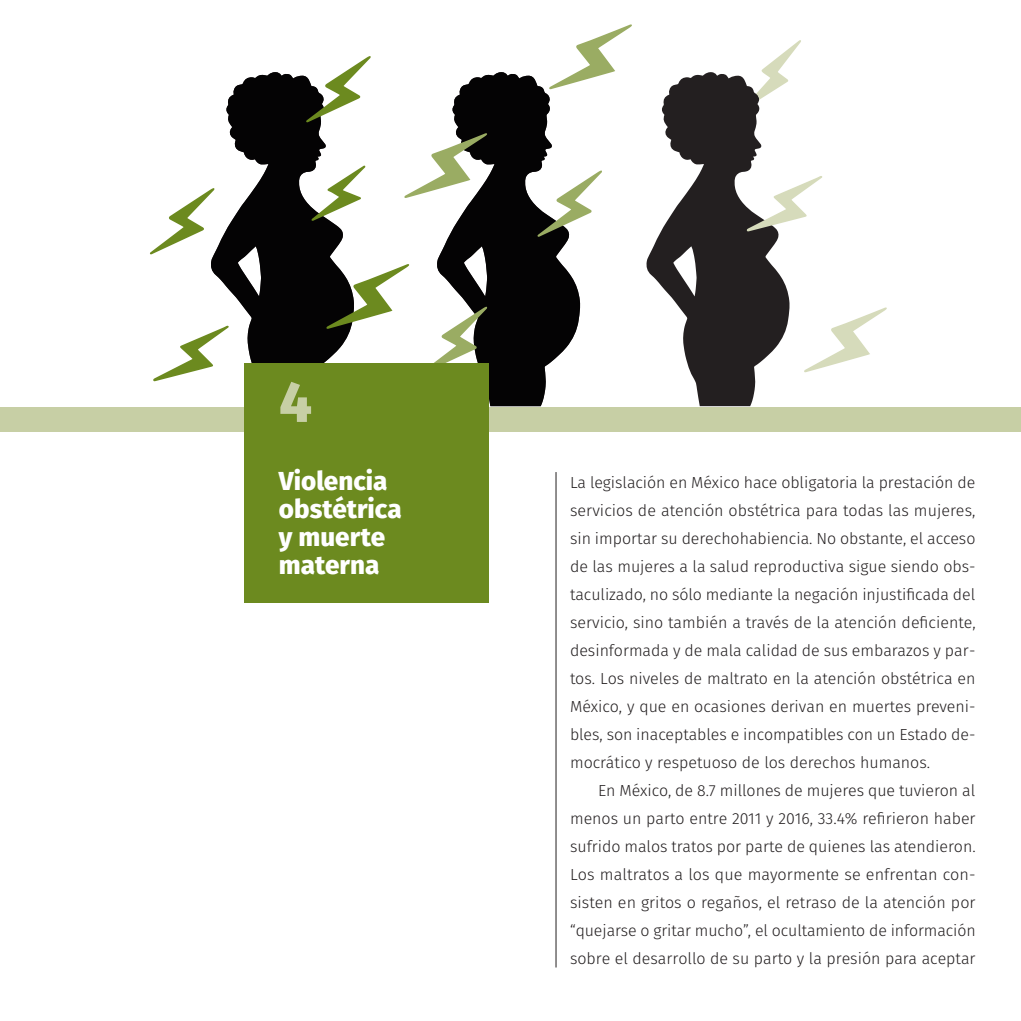
<style>
.page{position:relative;width:1021px;height:1021px;background:#fff}
.page>*{position:absolute;margin:0;border:0;box-sizing:border-box;transform-origin:0 0}
.t1{font:800 57.6px "Fira Sans";color:#c7cfa5}
.t2{font:800 26px/28px "Fira Sans";color:#fff}
.t3{font:300 16px/28px "Fira Sans";color:#231f20;text-align:justify}
</style>
<div class="page">
<svg style="left:646px;top:72px;width:143px;height:334px;fill:#231f20"></svg>
<svg style="left:437px;top:72px;width:143px;height:334px;fill:#040304"></svg>
<svg style="left:211px;top:72px;width:140px;height:291px;fill:#040304"></svg>
<svg style="left:549px;top:24px;width:83px;height:65px"></svg>
<svg style="left:404px;top:133px;width:83px;height:65px"></svg>
<svg style="left:326px;top:264px;width:83px;height:65px"></svg>
<svg style="left:804px;top:307px;width:82px;height:65px"></svg>
<svg style="left:306px;top:56px;width:65px;height:66px"></svg>
<svg style="left:150px;top:188px;width:64px;height:66px"></svg>
<svg style="left:537px;top:170px;width:65px;height:67px"></svg>
<svg style="left:434px;top:307px;width:53px;height:56px"></svg>
<svg style="left:311px;top:165px;width:54px;height:56px"></svg>
<svg style="left:756px;top:40px;width:45px;height:60px"></svg>
<svg style="left:746px;top:176px;width:76px;height:55px"></svg>
<svg style="left:153px;top:326px;width:76px;height:55px"></svg>
<div style="left:0;top:407px;width:1020px;height:24px;background:#c7cfa5"></div>
<div style="left:244px;top:363px;width:245px;height:239px;background:#6c8a1f"></div>
<hr style="left:555px;top:472px;width:1px;height:495px;background:#231f20">
<h1 class="t1" style="left:279px;top:352px;width:35px">4</h1>
<h2 class="t2" style="left:279px;top:464px;width:124px">Violencia obstétrica y muerte materna</h2>
<p class="t3" style="left:570px;top:468px;width:407px">La legislación en México hace obligatoria la prestación de servicios de atención obstétrica para todas las mujeres, sin importar su derechohabiencia. No obstante, el acceso de las mujeres a la salud reproductiva sigue siendo obs&shy;taculizado, no sólo mediante la negación injustificada del servicio, sino también a través de la atención deficiente, desinformada y de mala calidad de sus embarazos y par&shy;tos. Los niveles de maltrato en la atención obstétrica en México, y que en ocasiones derivan en muertes preveni&shy;bles, son inaceptables e incompatibles con un Estado de&shy;mocrático y respetuoso de los derechos humanos.</p>
<p class="t3" style="left:570px;top:776px;width:407px;text-indent:28px">En México, de 8.7 millones de mujeres que tuvieron al menos un parto entre 2011 y 2016, 33.4% refirieron haber sufrido malos tratos por parte de quienes las atendieron.<br>Los maltratos a los que mayormente se enfrentan con&shy;sisten en gritos o regaños, el retraso de la atención por “quejarse o gritar mucho”, el ocultamiento de información sobre el desarrollo de su parto y la presión para aceptar</p>
</div>
